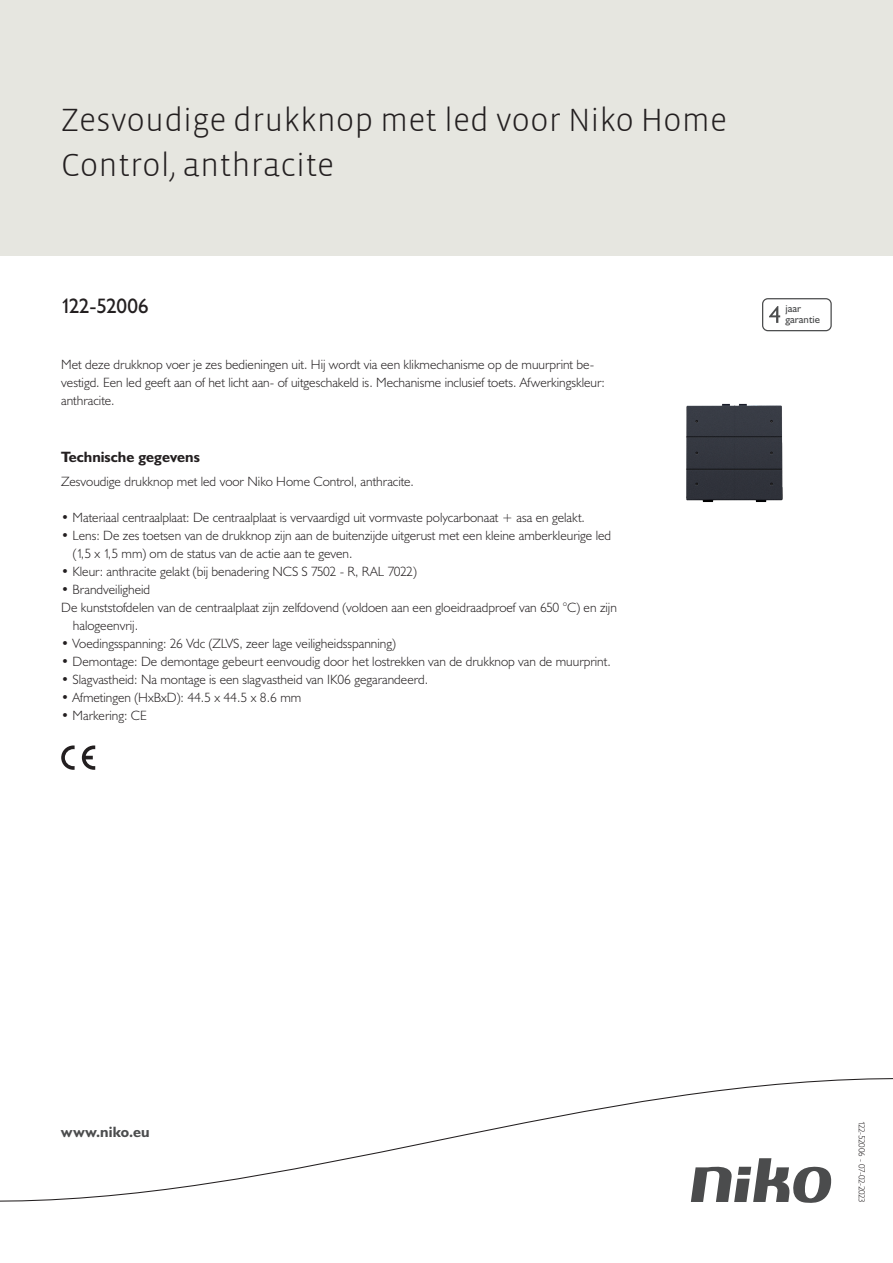
<style>
.page{position:relative;width:893px;height:1263px;background:#fff}
.page>*{position:absolute;margin:0;border:0;box-sizing:border-box;transform-origin:0 0}
.Title_datasheets{font:300 33px/45px "Vista Sans";color:#231f20}
.Article_number{font:21px "Humanist 521 BT";letter-spacing:-.02em;color:#231f20}
.Titles_parts{font:700 15px "Humanist 521 BT";color:#231f20}
.titel_afbeelding{font:700 15px "Humanist 521 BT";letter-spacing:.005em;color:#4b4c4d}
.USP_Bullets{font:300 13.5px/18px "Humanist 521 BT";color:#231f20}
.Platte_tekst_CAB{font:300 13.5px/18px "Humanist 521 BT";color:#231f20}
.t1{font:10.8px/10.8px "Humanist 521 BT";color:#4b4c4d}
.Revision{font:300 9px "Humanist 521 BT";letter-spacing:-.04em;color:#231f20}
</style>
<div class="page">
<div style="left:0;top:0;width:893px;height:255px;background:#e6e6e0"></div>
<svg style="left:82px;top:745px;width:13px;height:25px"></svg>
<svg style="left:61px;top:745px;width:14px;height:25px"></svg>
<svg style="left:762px;top:298px;width:70px;height:33px"></svg>
<svg style="left:0;top:1078px;width:893px;height:125px"></svg>
<img style="left:686px;top:403px;width:97px;height:99px">
<p class="Title_datasheets" style="left:61px;top:98px;width:667px">Zesvoudige drukknop met led voor Niko Home<br>Control, anthracite</p>
<p class="Article_number" style="left:61px;top:293px;width:89px">122-52006</p>
<p class="t1" style="left:785px;top:303px;width:36px">jaar garantie</p>
<p class="Platte_tekst_CAB" style="left:61px;top:355px;width:545px">Met deze drukknop voer je zes bedieningen uit. Hij wordt via een klikmechanisme op de muurprint be&shy;vestigd. Een led geeft aan of het licht aan- of uitgeschakeld is. Mechanisme inclusief toets. Afwerkingskleur: anthracite.</p>
<p class="Titles_parts" style="left:61px;top:447px;width:140px">Technische gegevens</p>
<p class="Platte_tekst_CAB" style="left:61px;top:472px;width:354px">Zesvoudige drukknop met led voor Niko Home Control, anthracite.</p>
<p class="USP_Bullets" style="left:61px;top:508px;width:525px">• Materiaal centraalplaat: De centraalplaat is vervaardigd uit vormvaste polycarbonaat + asa en gelakt.</p>
<p class="USP_Bullets" style="left:73px;top:526px;width:540px;text-indent:-12px">• Lens: De zes toetsen van de drukknop zijn aan de buitenzijde uitgerust met een kleine amberkleurige led (1,5 x 1,5 mm) om de status van de actie aan te geven.</p>
<p class="USP_Bullets" style="left:61px;top:562px;width:357px">• Kleur: anthracite gelakt (bij benadering NCS S 7502 - R, RAL 7022)</p>
<p class="USP_Bullets" style="left:61px;top:580px;width:91px">• Brandveiligheid</p>
<p class="USP_Bullets" style="left:73px;top:598px;width:545px;text-indent:-12px">De kunststofdelen van de centraalplaat zijn zelfdovend (voldoen aan een gloeidraadproef van 650 °C) en zijn halogeenvrij.</p>
<p class="USP_Bullets" style="left:61px;top:634px;width:336px">• Voedingsspanning: 26 Vdc (ZLVS, zeer lage veiligheidsspanning)</p>
<p class="USP_Bullets" style="left:61px;top:652px;width:551px">• Demontage: De demontage gebeurt eenvoudig door het lostrekken van de drukknop van de muurprint.</p>
<p class="USP_Bullets" style="left:61px;top:670px;width:368px">• Slagvastheid: Na montage is een slagvastheid van IK06 gegarandeerd.</p>
<p class="USP_Bullets" style="left:61px;top:688px;width:241px">• Afmetingen (HxBxD): 44.5 x 44.5 x 8.6 mm</p>
<p class="USP_Bullets" style="left:61px;top:706px;width:87px">• Markering: CE</p>
<p class="titel_afbeelding" style="left:61px;top:1122px;width:90px">www.niko.eu</p>
<p class="Revision" style="left:868px;top:1121px;width:83px;rotate:90deg">122-52006 - 07-02-2023</p>
</div>
